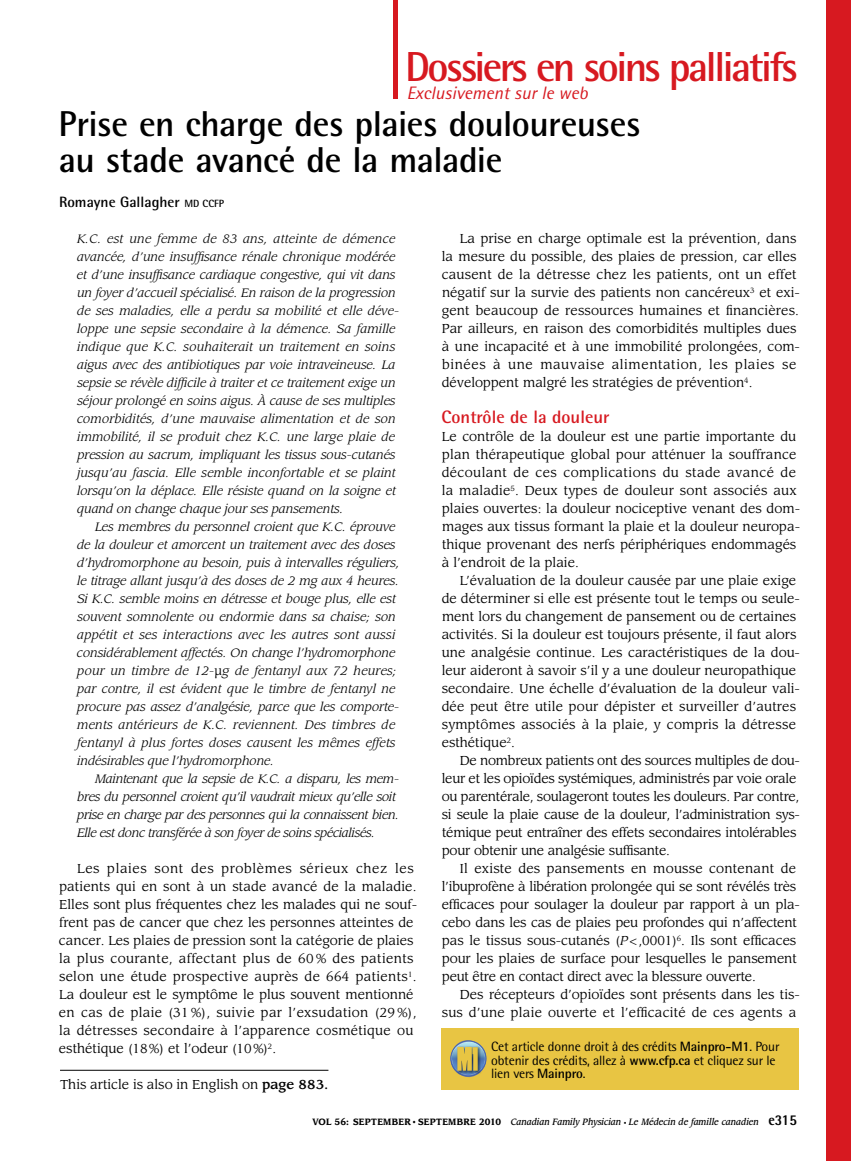
<style>
.page{position:relative;width:851px;height:1161px;background:#fff}
.page>*{position:absolute;margin:0;border:0;box-sizing:border-box;transform-origin:0 0}
.t1{font:700 42px "Rotis Semi Sans Std";letter-spacing:-.06em;color:#d71920}
.t2{font:700 36px/36px "Rotis Semi Sans Std";letter-spacing:-.015em;color:#000}
.t3{font:italic 18px "Rotis Semi Sans Std";color:#d71920}
.t4{font:700 18px "Rotis Semi Sans Std";color:#d71920}
.t5{font:700 15px "Rotis Semi Sans Std";color:#000}
.t6{font:13.5px/13.5px "Rotis Semi Sans Std";letter-spacing:-.01em;color:#000}
.t7{font:12.75px/18px "Leawood Std";color:#000}
.t8{font:12.75px/18px "Leawood Std";letter-spacing:-.02em;color:#000}
.t9{font:italic 12px/18px "Leawood Std";color:#000}
.t10{font:italic 12px/18px "Leawood Std";letter-spacing:-.02em;color:#000}
.t11{font:italic 500 9px "Leawood Std";color:#000;scale:.9 1}
.s1{font-size:10.5px}
.s2{font-style:normal}
.s3{font-style:italic}
.s4{font-weight:700}
.s5{font-weight:500}
.s6{font-weight:700;font-style:normal}
.s7{font-family:"Times";font-weight:400;font-style:normal}
.s8{font-style:normal;font-size:6px}
.s9{font-family:"Rotis Semi Sans Std";font-weight:800;font-style:normal;font-size:15px}
</style>
<div class="page">
<div style="left:826px;top:0;width:24px;height:1161px;background:#d71920"></div>
<div style="left:393px;top:0;width:5px;height:99px;background:#d71920"></div>
<div style="left:441px;top:1028px;width:357px;height:62px;background:#e8c543"></div>
<svg style="left:450px;top:1040px;width:36px;height:37px"></svg>
<hr style="left:60px;top:1070px;width:268px;height:1px;background:#000">
<h1 class="t1" style="left:405px;top:41px;width:394px">Dossiers en soins palliatifs</h1>
<h3 class="t3" style="left:406px;top:82px;width:182px">Exclusivement sur le web</h3>
<h2 class="t2" style="left:59px;top:105px;width:583px">Prise en charge des plaies douloureuses au stade avancé de la maladie</h2>
<p class="t5" style="left:59px;top:193px;width:166px">Romayne Gallagher <span class="s1">MD CCFP</span></p>
<p class="t9" style="left:77px;top:230px;width:323px">K.C. est une femme de 83 ans, atteinte de démence avancée, d’une insuffisance rénale chronique modérée et d’une insuffisance cardiaque congestive, qui vit dans un foyer d’accueil spécialisé. En raison de la progression de ses maladies, elle a perdu sa mobilité et elle déve&shy;loppe une sepsie secondaire à la démence. Sa famille indique que K.C. souhaiterait un traitement en soins aigus avec des antibiotiques par voie intraveineuse. La sepsie se révèle difficile à traiter et ce traitement exige un séjour prolongé en soins aigus. À cause de ses multiples comorbidités, d’une mauvaise alimentation et de son immobilité, il se produit chez K.C. une large plaie de pression au sacrum, impliquant les tissus sous-cutanés jusqu’au fascia. Elle semble inconfortable et se plaint lorsqu’on la déplace. Elle résiste quand on la soigne et quand on change chaque jour ses pansements.</p>
<p class="t9" style="left:77px;top:518px;width:324px;text-indent:18px">Les membres du personnel croient que K.C. éprouve de la douleur et amorcent un traitement avec des doses d’hydromorphone au besoin, puis à intervalles réguliers, le titrage allant jusqu’à des doses de 2 mg aux 4 heures.<br>Si K.C. semble moins en détresse et bouge plus, elle est souvent somnolente ou endormie dans sa chaise; son appétit et ses interactions avec les autres sont aussi considérablement affectés. On change l’hydromorphone pour un timbre de 12-<span class="s2">µ</span>g de fentanyl aux 72 heures; par contre, il est évident que le timbre de fentanyl ne procure pas assez d’analgésie, parce que les comporte&shy;ments antérieurs de K.C. reviennent. Des timbres de fentanyl à plus fortes doses causent les mêmes effets indésirables que l’hydromorphone.</p>
<p class="t10" style="left:77px;top:770px;width:323px;text-indent:18px">Maintenant que la sepsie de K.C. a disparu, les mem&shy;bres du personnel croient qu’il vaudrait mieux qu’elle soit prise en charge par des personnes qui la connaissent bien.<br>Elle est donc transférée à son foyer de soins spécialisés.</p>
<p class="t7" style="left:59px;top:860px;width:360px;text-indent:18px">Les plaies sont des problèmes sérieux chez les patients qui en sont à un stade avancé de la maladie.<br>Elles sont plus fréquentes chez les malades qui ne souf&shy;frent pas de cancer que chez les personnes atteintes de cancer. Les plaies de pression sont la catégorie de plaies la plus courante, affectant plus de 60 % des patients selon une étude prospective auprès de 664 patients<sup>1</sup>.<br>La douleur est le symptôme le plus souvent mentionné en cas de plaie (31 %), suivie par l’exsudation (29 %), la détresses secondaire à l’apparence cosmétique ou esthétique (18%) et l’odeur (10%)<sup>2</sup>.</p>
<p class="t7" style="left:441px;top:230px;width:360px;text-indent:18px">La prise en charge optimale est la prévention, dans la mesure du possible, des plaies de pression, car elles causent de la détresse chez les patients, ont un effet négatif sur la survie des patients non cancéreux<sup>3</sup> et exi&shy;gent beaucoup de ressources humaines et financières.<br>Par ailleurs, en raison des comorbidités multiples dues à une incapacité et à une immobilité prolongées, com&shy;binées à une mauvaise alimentation, les plaies se développent malgré les stratégies de prévention<sup>4</sup>.</p>
<h3 class="t4" style="left:441px;top:406px;width:169px">Contrôle de la douleur</h3>
<p class="t7" style="left:441px;top:428px;width:360px">Le contrôle de la douleur est une partie importante du plan thérapeutique global pour atténuer la souffrance découlant de ces complications du stade avancé de la maladie<sup>5</sup>. Deux types de douleur sont associés aux plaies ouvertes: la douleur nociceptive venant des dom&shy;mages aux tissus formant la plaie et la douleur neuropa&shy;thique provenant des nerfs périphériques endommagés à l’endroit de la plaie.</p>
<p class="t7" style="left:441px;top:572px;width:360px;text-indent:18px">L’évaluation de la douleur causée par une plaie exige de déterminer si elle est présente tout le temps ou seule&shy;ment lors du changement de pansement ou de certaines activités. Si la douleur est toujours présente, il faut alors une analgésie continue. Les caractéristiques de la dou&shy;leur aideront à savoir s’il y a une douleur neuropathique secondaire. Une échelle d’évaluation de la douleur vali&shy;dée peut être utile pour dépister et surveiller d’autres symptômes associés à la plaie, y compris la détresse esthétique<sup>2</sup>.</p>
<p class="t8" style="left:441px;top:752px;width:360px;text-indent:18px">De nombreux patients ont des sources multiples de dou&shy;leur et les opioïdes systémiques, administrés par voie orale ou parentérale, soulageront toutes les douleurs. Par contre, si seule la plaie cause de la douleur, l’administration sys&shy;témique peut entraîner des effets secondaires intolérables pour obtenir une analgésie suffisante.</p>
<p class="t7" style="left:441px;top:860px;width:360px;text-indent:18px">Il existe des pansements en mousse contenant de l’ibuprofène à libération prolongée qui se sont révélés très efficaces pour soulager la douleur par rapport à un pla&shy;cebo dans les cas de plaies peu profondes qui n’affectent pas le tissus sous-cutanés (<span class="s3">P</span>&lt;,0001)<sup>6</sup>. Ils sont efficaces pour les plaies de surface pour lesquelles le pansement peut être en contact direct avec la blessure ouverte.</p>
<p class="t7" style="left:442px;top:986px;width:360px;text-align:right">Des récepteurs d’opioïdes sont présents dans les tis&shy;sus d’une plaie ouverte et l’efficacité de ces agents a</p>
<p class="t6" style="left:491px;top:1040px;width:290px">Cet article donne droit à des crédits <span class="s4">Mainpro-M1</span>. Pour obtenir des crédits, allez à <span class="s4">www.cfp.ca</span> et cliquez sur le lien vers <span class="s4">Mainpro</span>.</p>
<p class="t7" style="left:60px;top:1075px;width:270px">This article is also in English on <span class="s5">page 883.</span></p>
<p class="t11" style="left:312px;top:1116px;width:540px"><span class="s6">VOL 56: SEPTEMBER</span> <span class="s7">•</span> <span class="s6">SEPTEMBRE 2010</span> Canadian Family Physician <span class="s8">•</span> Le Médecin de famille canadien <span class="s9">e315</span></p>
</div>
